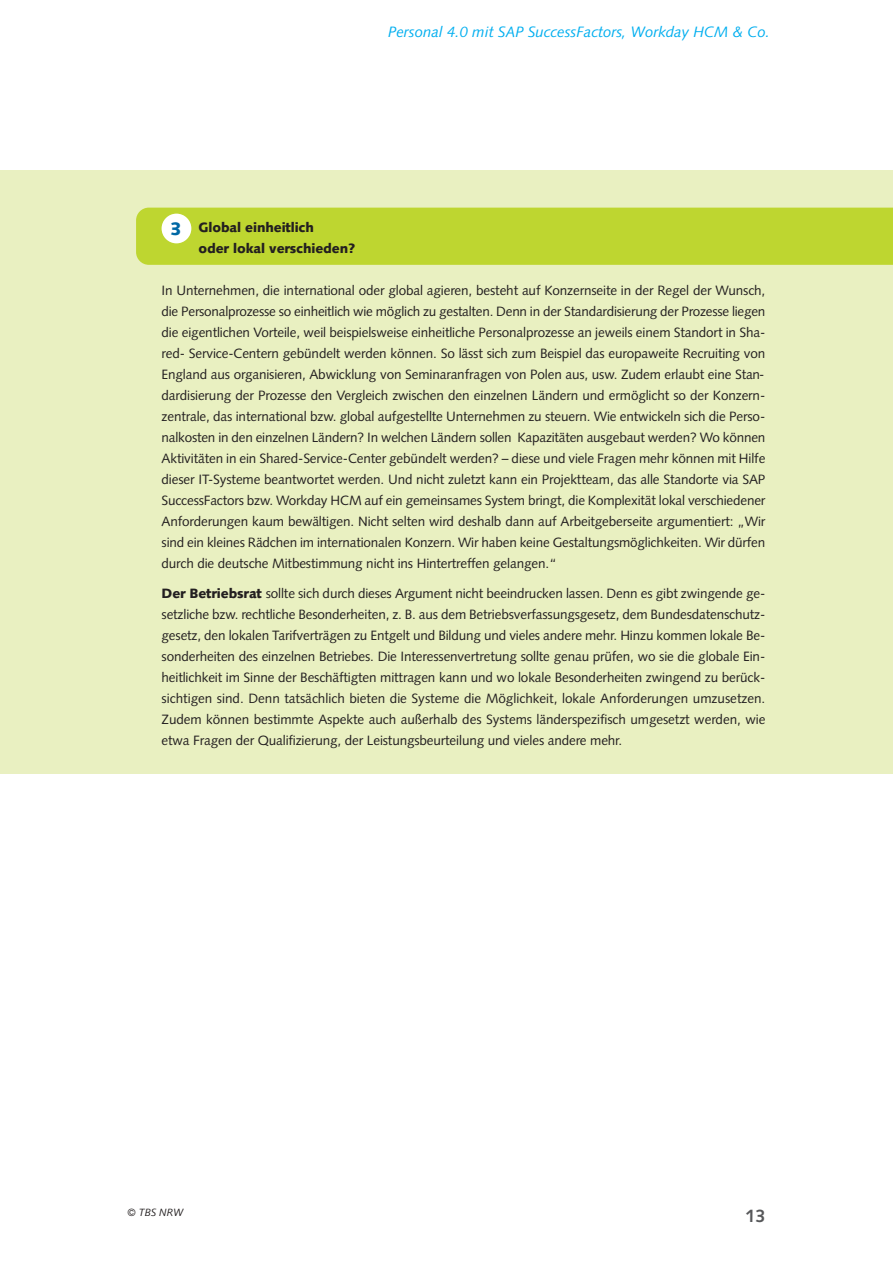
<style>
.page{position:relative;width:893px;height:1263px;background:#fff}
.page>*{position:absolute;margin:0;border:0;box-sizing:border-box;transform-origin:0 0}
.t1{font:700 18px "Syntax LT";color:#57585a}
.t2{font:900 18px "Syntax LT";color:#0068a5}
.t3{font:italic 15px "Syntax LT";color:#00aeef}
.t4{font:13.5px/21px "Syntax LT";letter-spacing:-.01em;color:#231f20;text-align:justify}
.t5{font:900 13.5px/21px "Syntax LT";letter-spacing:-.01em;color:#231f20}
.t6{font:italic 10.5px "Syntax LT";color:#231f20}
.s1{font-weight:900}
</style>
<div class="page">
<div style="left:0;top:170px;width:893px;height:604px;background:#e9f0c1"></div>
<div style="left:136px;top:208px;width:757px;height:57px;background:#bed630"></div>
<div style="left:162px;top:214px;width:29px;height:29px;background:#fff;border-radius:50%"></div>
<p class="t3" style="left:388px;top:25px;width:384px">Personal 4.0 mit SAP SuccessFactors, Workday HCM &amp; Co.</p>
<p class="t5" style="left:198px;top:218px;width:158px">Global einheitlich<br>oder lokal verschieden?</p>
<p class="t4" style="left:162px;top:281px;width:605px">In Unternehmen, die international oder global agieren, besteht auf Konzernseite in der Regel der Wunsch, die Personalprozesse so einheitlich wie möglich zu gestalten. Denn in der Standardisierung der Prozesse liegen die eigentlichen Vorteile, weil beispielsweise einheitliche Personalprozesse an jeweils einem Standort in Sha&shy;red- Service-Centern gebündelt werden können. So lässt sich zum Beispiel das europaweite Recruiting von England aus organisieren, Abwicklung von Seminaranfragen von Polen aus, usw. Zudem erlaubt eine Stan&shy;dardisierung der Prozesse den Vergleich zwischen den einzelnen Ländern und ermöglicht so der Konzern&shy;zentrale, das international bzw. global aufgestellte Unternehmen zu steuern. Wie entwickeln sich die Perso&shy;nalkosten in den einzelnen Ländern? In welchen Ländern sollen Kapazitäten ausgebaut werden? Wo können Aktivitäten in ein Shared-Service-Center gebündelt werden? – diese und viele Fragen mehr können mit Hilfe dieser IT-Systeme beantwortet werden. Und nicht zuletzt kann ein Projektteam, das alle Standorte via SAP SuccessFactors bzw. Workday HCM auf ein gemeinsames System bringt, die Komplexität lokal verschiedener Anforderungen kaum bewältigen. Nicht selten wird deshalb dann auf Arbeitgeberseite argumentiert: „Wir sind ein kleines Rädchen im internationalen Konzern. Wir haben keine Gestaltungsmöglichkeiten. Wir dürfen durch die deutsche Mitbestimmung nicht ins Hintertreffen gelangen.“</p>
<p class="t4" style="left:162px;top:584px;width:605px"><span class="s1">Der Betriebsrat</span> sollte sich durch dieses Argument nicht beeindrucken lassen. Denn es gibt zwingende ge&shy;setzliche bzw. rechtliche Besonderheiten, z. B. aus dem Betriebsverfassungsgesetz, dem Bundesdatenschutz&shy;gesetz, den lokalen Tarifverträgen zu Entgelt und Bildung und vieles andere mehr. Hinzu kommen lokale Be&shy;sonderheiten des einzelnen Betriebes. Die Interessenvertretung sollte genau prüfen, wo sie die globale Ein&shy;heitlichkeit im Sinne der Beschäftigten mittragen kann und wo lokale Besonderheiten zwingend zu berück&shy;sichtigen sind. Denn tatsächlich bieten die Systeme die Möglichkeit, lokale Anforderungen umzusetzen.<br>Zudem können bestimmte Aspekte auch außerhalb des Systems länderspezifisch umgesetzt werden, wie etwa Fragen der Qualifizierung, der Leistungsbeurteilung und vieles andere mehr.</p>
<h1 class="t2" style="left:170px;top:221px;width:13px">3</h1>
<p class="t6" style="left:128px;top:1208px;width:58px">© TBS NRW</p>
<h1 class="t1" style="left:746px;top:1208px;width:22px">13</h1>
</div>
